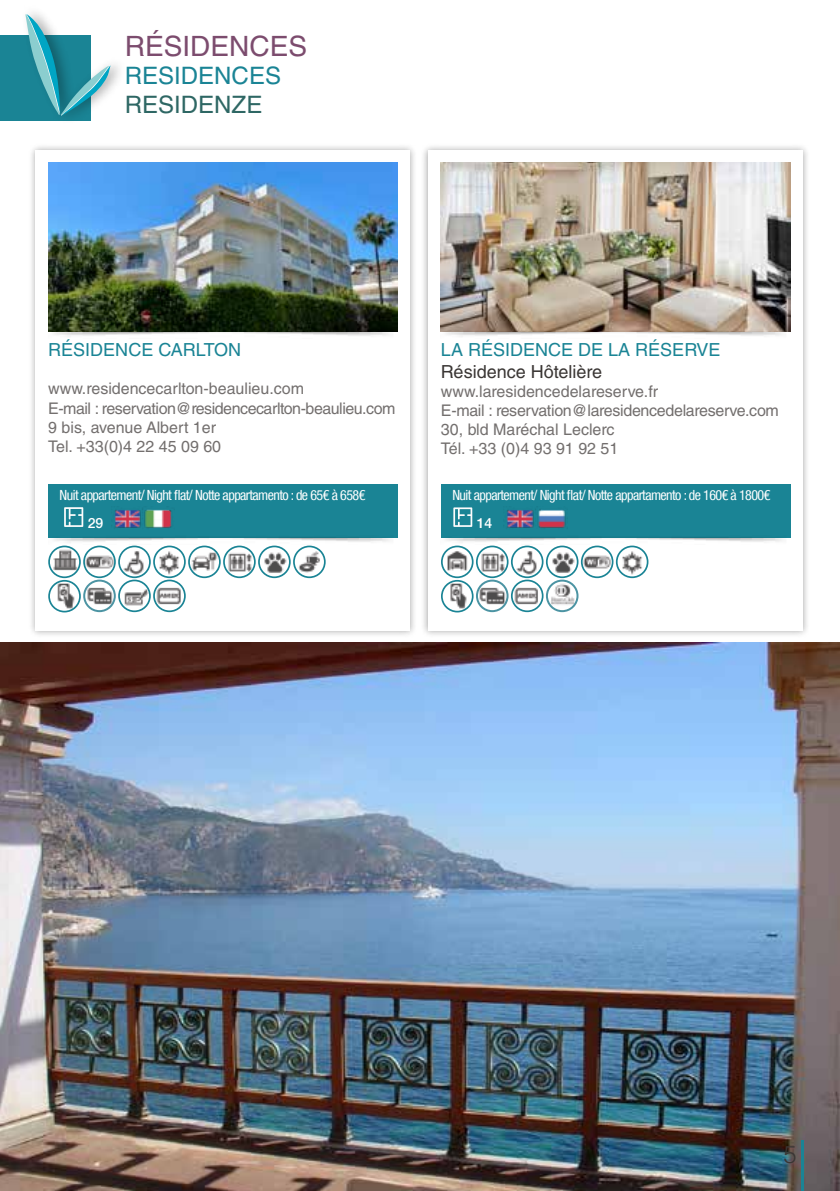
<style>
.page{position:relative;width:840px;height:1191px;background:#fff}
.page>*{position:absolute;margin:0;border:0;box-sizing:border-box;transform-origin:0 0}
.t1{font:28px "Helvetica LT Std";color:#7c4c6e}
.t2{font:24px "Helvetica LT Std";color:#1a8495}
.t3{font:24px "Helvetica LT Std";color:#2e6764}
.t4{font:300 24px "Helvetica LT Std";color:#3a3634}
.t5{font:18px "Helvetica LT Std";color:#1a8495}
.t6{font:18px "Helvetica LT Std";color:#3a3634}
.t7{font:16px/19.2px "Helvetica LT Std";color:#736f6e}
.t8{font:condensed 14px "Helvetica Neue LT Com";letter-spacing:-.04em;color:#fff}
.t9{font:500 14px "Helvetica Neue LT Com";color:#fff}
</style>
<div class="page">
<div style="left:0;top:35px;width:90px;height:85px;background:#1a8495"></div>
<div style="left:21px;top:4px;width:105px;height:121px;background:#000;opacity:.3"></div>
<svg style="left:25px;top:14px;width:85px;height:102px"></svg>
<div style="left:28px;top:143px;width:389px;height:495px;background:#000;opacity:.35"></div>
<div style="left:35px;top:151px;width:375px;height:480px;background:#fff"></div>
<img style="left:48px;top:162px;width:349px;height:167px">
<img style="left:49px;top:546px;width:31px;height:31px;border-radius:15px">
<div style="left:48px;top:545px;width:33px;height:33px;border:2px solid #1a8495;border-radius:50%"></div>
<img style="left:84px;top:546px;width:31px;height:31px;border-radius:15px">
<div style="left:83px;top:545px;width:33px;height:33px;border:2px solid #1a8495;border-radius:50%"></div>
<img style="left:119px;top:546px;width:31px;height:31px;border-radius:15px">
<div style="left:118px;top:545px;width:33px;height:33px;border:2px solid #1a8495;border-radius:50%"></div>
<img style="left:154px;top:546px;width:31px;height:31px;border-radius:15px">
<div style="left:153px;top:545px;width:33px;height:33px;border:2px solid #1a8495;border-radius:50%"></div>
<img style="left:189px;top:546px;width:31px;height:31px;border-radius:15px">
<div style="left:188px;top:545px;width:32px;height:33px;border:2px solid #1a8495;border-radius:50%"></div>
<img style="left:224px;top:546px;width:31px;height:31px;border-radius:15px">
<div style="left:223px;top:545px;width:32px;height:33px;border:2px solid #1a8495;border-radius:50%"></div>
<img style="left:259px;top:546px;width:31px;height:31px;border-radius:15px">
<div style="left:258px;top:545px;width:32px;height:33px;border:2px solid #1a8495;border-radius:50%"></div>
<img style="left:294px;top:546px;width:30px;height:31px;border-radius:15px">
<div style="left:293px;top:545px;width:32px;height:33px;border:2px solid #1a8495;border-radius:50%"></div>
<img style="left:49px;top:581px;width:31px;height:30px;border-radius:15px">
<div style="left:48px;top:580px;width:33px;height:32px;border:2px solid #1a8495;border-radius:50%"></div>
<img style="left:84px;top:580px;width:31px;height:31px;border-radius:15px">
<div style="left:83px;top:579px;width:33px;height:33px;border:2px solid #4c94a3;border-radius:50%"></div>
<img style="left:119px;top:580px;width:31px;height:31px;border-radius:15px">
<div style="left:118px;top:579px;width:33px;height:33px;border:2px solid #1a8495;border-radius:50%"></div>
<img style="left:154px;top:580px;width:31px;height:31px;border-radius:15px">
<div style="left:153px;top:579px;width:33px;height:33px;border:2px solid #1a8495;border-radius:50%"></div>
<div style="left:48px;top:484px;width:349px;height:53px;background:#1a8495"></div>
<svg style="left:64px;top:507px;width:19px;height:20px"></svg>
<img style="left:114px;top:508px;width:58px;height:20px">
<img style="left:48px;top:329px;width:349px;height:8px">
<img style="left:48px;top:537px;width:349px;height:6px">
<div style="left:420px;top:143px;width:390px;height:495px;background:#000;opacity:.35"></div>
<div style="left:428px;top:151px;width:374px;height:480px;background:#fff"></div>
<img style="left:441px;top:162px;width:348px;height:167px">
<img style="left:441px;top:546px;width:31px;height:31px;border-radius:15px">
<div style="left:441px;top:545px;width:32px;height:33px;border:2px solid #1a8495;border-radius:50%"></div>
<img style="left:476px;top:546px;width:31px;height:31px;border-radius:15px">
<div style="left:475px;top:545px;width:33px;height:33px;border:2px solid #1a8495;border-radius:50%"></div>
<img style="left:511px;top:546px;width:31px;height:31px;border-radius:15px">
<div style="left:510px;top:545px;width:33px;height:33px;border:2px solid #1a8495;border-radius:50%"></div>
<img style="left:546px;top:546px;width:31px;height:31px;border-radius:15px">
<div style="left:545px;top:545px;width:33px;height:33px;border:2px solid #1a8495;border-radius:50%"></div>
<img style="left:581px;top:546px;width:31px;height:31px;border-radius:15px">
<div style="left:580px;top:545px;width:33px;height:33px;border:2px solid #1a8495;border-radius:50%"></div>
<img style="left:616px;top:546px;width:31px;height:31px;border-radius:15px">
<div style="left:615px;top:545px;width:33px;height:33px;border:2px solid #1a8495;border-radius:50%"></div>
<img style="left:441px;top:581px;width:31px;height:30px;border-radius:15px">
<div style="left:441px;top:580px;width:32px;height:32px;border:2px solid #1a8495;border-radius:50%"></div>
<img style="left:476px;top:580px;width:31px;height:31px;border-radius:15px">
<div style="left:475px;top:579px;width:33px;height:33px;border:2px solid #4c94a3;border-radius:50%"></div>
<img style="left:511px;top:580px;width:31px;height:31px;border-radius:15px">
<div style="left:510px;top:579px;width:33px;height:33px;border:2px solid #1a8495;border-radius:50%"></div>
<img style="left:546px;top:580px;width:31px;height:31px;border-radius:15px">
<div style="left:545px;top:579px;width:33px;height:33px;border:2px solid #4c94a3;border-radius:50%"></div>
<div style="left:441px;top:484px;width:348px;height:53px;background:#1a8495"></div>
<svg style="left:453px;top:507px;width:19px;height:20px"></svg>
<img style="left:507px;top:509px;width:59px;height:19px">
<img style="left:441px;top:329px;width:348px;height:8px">
<img style="left:441px;top:537px;width:348px;height:6px">
<img style="left:0;top:642px;width:839px;height:549px">
<hr style="left:801px;top:1140px;width:2px;height:51px;background:#1a8495">
<h1 class="t1" style="left:125px;top:29px;width:184px">RÉSIDENCES</h1>
<h2 class="t2" style="left:125px;top:62px;width:158px">RESIDENCES</h2>
<h2 class="t3" style="left:125px;top:91px;width:139px">RESIDENZE</h2>
<p class="t5" style="left:48px;top:339px;width:194px">RÉSIDENCE CARLTON</p>
<p class="t7" style="left:48px;top:379px;width:348px">www.residencecarlton-beaulieu.com<br>E-mail : reservation@residencecarlton-beaulieu.com 9 bis, avenue Albert 1er<br>Tel. +33(0)4 22 45 09 60</p>
<p class="t8" style="left:60px;top:486px;width:307px">Nuit appartement/ Night flat/ Notte appartamento : de 65€ à 658€</p>
<p class="t9" style="left:88px;top:514px;width:17px">29</p>
<p class="t5" style="left:441px;top:339px;width:281px">LA RÉSIDENCE DE LA RÉSERVE</p>
<p class="t6" style="left:441px;top:361px;width:162px">Résidence Hôtelière</p>
<p class="t7" style="left:441px;top:381px;width:339px">www.laresidencedelareserve.fr<br>E-mail : reservation@laresidencedelareserve.com 30, bld Maréchal Leclerc<br>Tél. +33 (0)4 93 91 92 51</p>
<p class="t8" style="left:452px;top:486px;width:319px">Nuit appartement/ Night flat/ Notte appartamento : de 160€ à 1800€</p>
<p class="t9" style="left:476px;top:514px;width:17px">14</p>
<h2 class="t4" style="left:783px;top:1139px;width:15px">5</h2>
</div>
